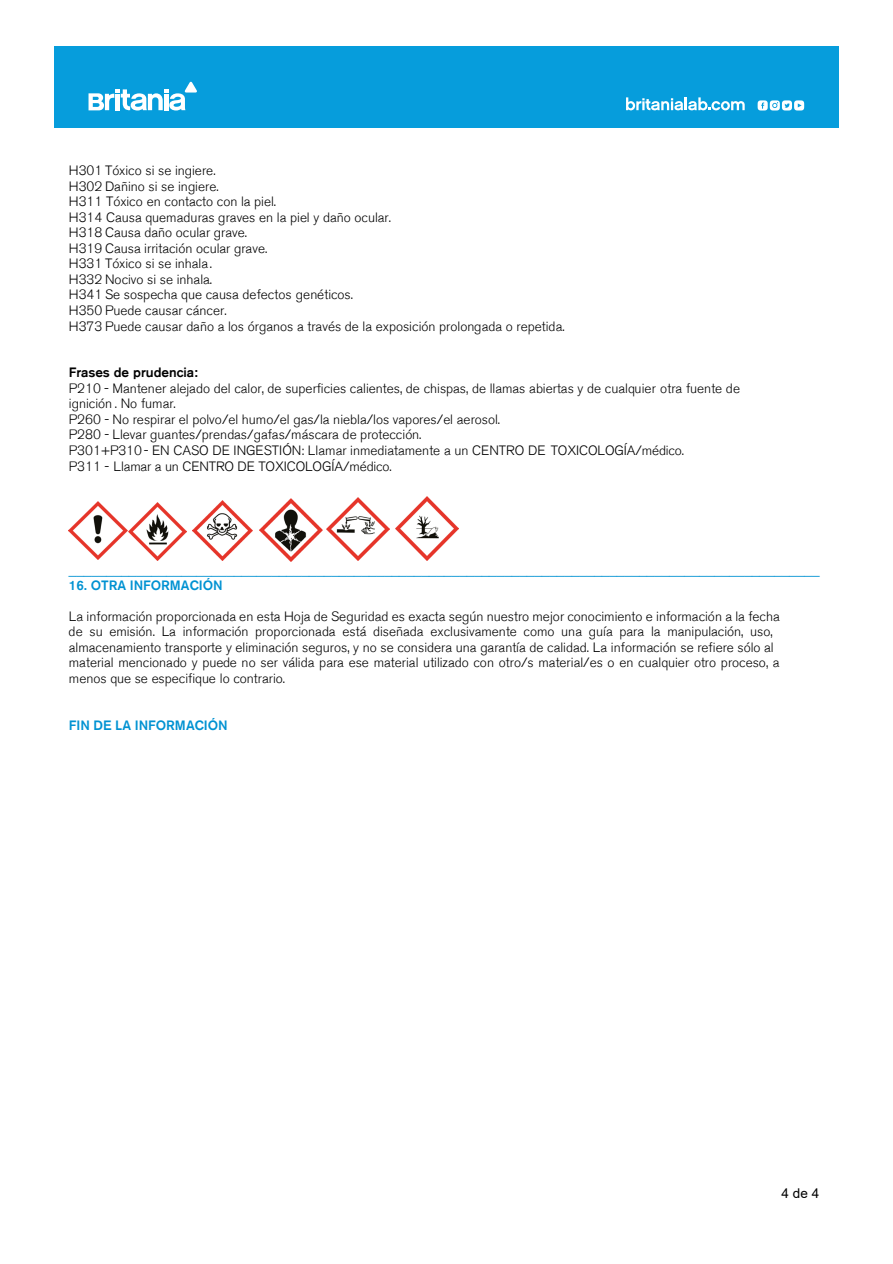
<style>
.page{position:relative;width:893px;height:1264px;background:#fff}
.page>*{position:absolute;margin:0;border:0;box-sizing:border-box;transform-origin:0 0}
.t1{font:300 13.5px/15.6px "Akzidenz Grotesk BE";letter-spacing:.005em;color:#000}
.t2{font:13.5px "Arial";color:#0092d2}
.t3{font:500 13.5px "Akzidenz Grotesk BE";color:#0092d2}
.t4{font:500 13.5px "Akzidenz Grotesk BE";color:#000}
.t5{font:13.5px "Arial";color:#000}
</style>
<div class="page">
<img style="left:69px;top:501px;width:58px;height:58px">
<img style="left:129px;top:502px;width:58px;height:58px">
<img style="left:193px;top:500px;width:60px;height:60px">
<img style="left:260px;top:498px;width:62px;height:63px">
<img style="left:326px;top:497px;width:64px;height:64px">
<img style="left:395px;top:496px;width:64px;height:64px">
<div style="left:54px;top:46px;width:784px;height:81px;background:#069ddc"></div>
<svg style="left:88px;top:81px;width:109px;height:30px"></svg>
<svg style="left:626px;top:97px;width:118px;height:13px"></svg>
<svg style="left:757px;top:100px;width:47px;height:10px"></svg>
<p class="t1" style="left:69px;top:163px;width:497px">H301 Tóxico si se ingiere.<br>H302 Dañino si se ingiere.<br>H311 Tóxico en contacto con la piel.<br>H314 Causa quemaduras graves en la piel y daño ocular.<br>H318 Causa daño ocular grave.<br>H319 Causa irritación ocular grave.<br>H331 Tóxico si se inhala.<br>H332 Nocivo si se inhala.<br>H341 Se sospecha que causa defectos genéticos.<br>H350 Puede causar cáncer.<br>H373 Puede causar daño a los órganos a través de la exposición prolongada o repetida.</p>
<p class="t4" style="left:69px;top:364px;width:131px">Frases de prudencia:</p>
<p class="t1" style="left:69px;top:380px;width:672px">P210 - Mantener alejado del calor, de superficies calientes, de chispas, de llamas abiertas y de cualquier otra fuente de ignición . No fumar.<br>P260 - No respirar el polvo/el humo/el gas/la niebla/los vapores/el aerosol.<br>P280 - Llevar guantes/prendas/gafas/máscara de protección.<br>P301+P310- EN CASO DE INGESTIÓN: Llamar inmediatamente a un CENTRO DE TOXICOLOGÍA/médico.<br>P311 - Llamar a un CENTRO DE TOXICOLOGÍA/médico.</p>
<p class="t2" style="left:69px;top:560px;width:752px">____________________________________________________________________________________________________</p>
<p class="t3" style="left:69px;top:576px;width:155px">16. OTRA INFORMACIÓN</p>
<p class="t1" style="left:69px;top:608px;width:712px">La información proporcionada en esta Hoja de Seguridad es exacta según nuestro mejor conocimiento e información a la fecha de su emisión. La información proporcionada está diseñada exclusivamente como una guía para la manipulación, uso, almacenamiento transporte y eliminación seguros, y no se considera una garantía de calidad. La información se refiere sólo al material mencionado y puede no ser válida para ese material utilizado con otro/s material/es o en cualquier otro proceso, a menos que se especifique lo contrario.</p>
<p class="t3" style="left:69px;top:716px;width:160px">FIN DE LA INFORMACIÓN</p>
<p class="t5" style="left:781px;top:1183px;width:39px">4 de 4</p>
</div>
